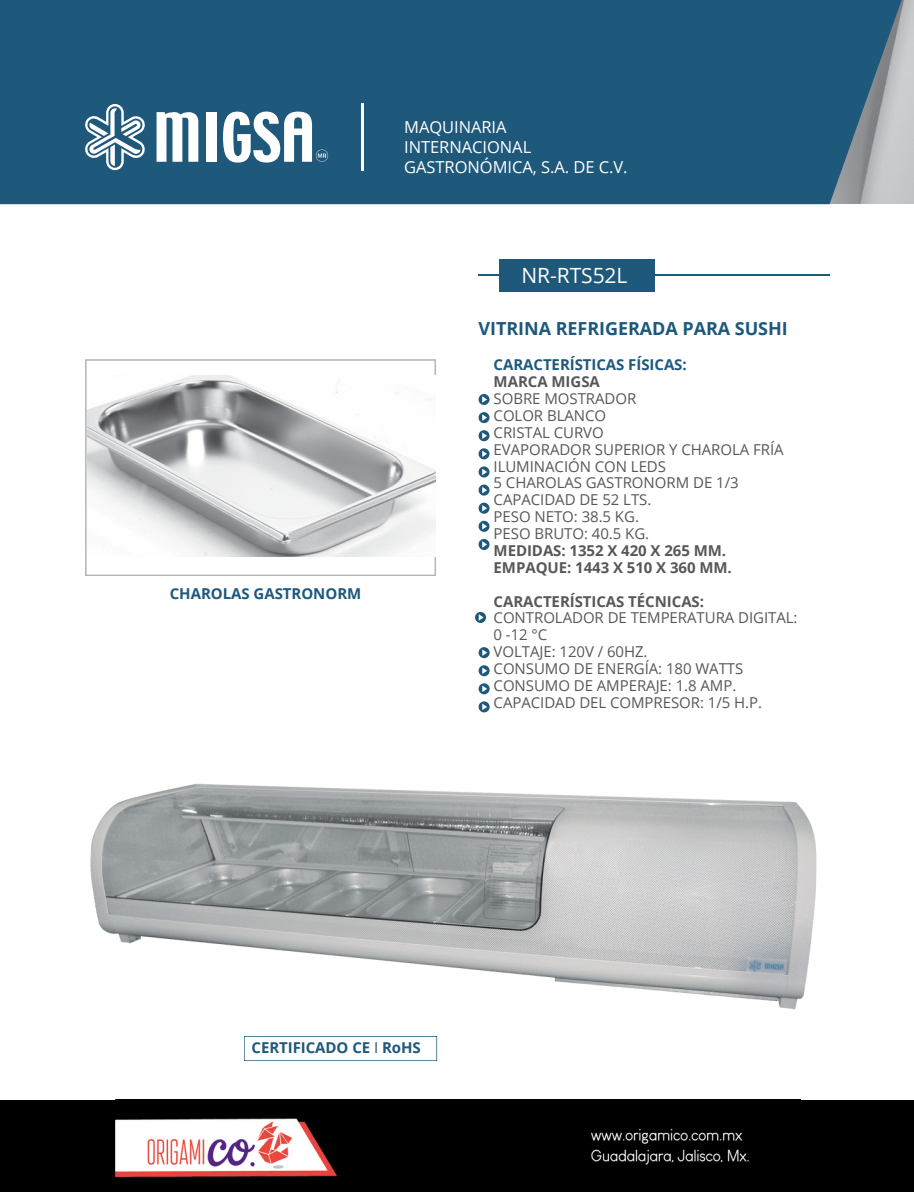
<style>
.page{position:relative;width:914px;height:1192px;background:#fff}
.page>*{position:absolute;margin:0;border:0;box-sizing:border-box;transform-origin:0 0}
.t1{font:21px "Open Sans";letter-spacing:-.005em;color:#fff}
.t2{font:700 18px "Open Sans";letter-spacing:-.005em;color:#1e587b}
.t3{font:16.5px/20.2px "Open Sans";color:#fff}
.t4{font:15px "Open Sans";letter-spacing:-.005em;color:#58585a}
.t5{font:700 15px "Open Sans";letter-spacing:-.005em;color:#58585a}
.t6{font:700 15px "Open Sans";letter-spacing:-.005em;color:#1e587b}
.s1{font-weight:400}
</style>
<div class="page">
<div style="left:901px;top:0;width:13px;height:204px;background:#c8c9cb"></div>
<svg style="left:244px;top:1036px;width:193px;height:24px"></svg>
<div style="left:478px;top:412px;width:11px;height:11px;background:#1e587b;border-radius:50%"></div>
<svg style="left:482px;top:414px;width:5px;height:7px"></svg>
<div style="left:478px;top:448px;width:11px;height:11px;background:#1e587b;border-radius:50%"></div>
<svg style="left:482px;top:450px;width:5px;height:7px"></svg>
<div style="left:478px;top:430px;width:11px;height:11px;background:#1e587b;border-radius:50%"></div>
<svg style="left:482px;top:432px;width:5px;height:7px"></svg>
<div style="left:478px;top:394px;width:11px;height:11px;background:#1e587b;border-radius:50%"></div>
<svg style="left:482px;top:396px;width:5px;height:7px"></svg>
<svg style="left:478px;top:466px;width:11px;height:11px"></svg>
<svg style="left:482px;top:468px;width:5px;height:7px"></svg>
<svg style="left:478px;top:502px;width:11px;height:11px"></svg>
<svg style="left:482px;top:505px;width:5px;height:6px"></svg>
<svg style="left:478px;top:484px;width:11px;height:11px"></svg>
<svg style="left:482px;top:487px;width:5px;height:6px"></svg>
<div style="left:478px;top:521px;width:11px;height:11px;background:#1e587b;border-radius:50%"></div>
<svg style="left:482px;top:523px;width:5px;height:6px"></svg>
<div style="left:478px;top:539px;width:11px;height:11px;background:#1e587b;border-radius:50%"></div>
<svg style="left:482px;top:541px;width:5px;height:6px"></svg>
<div style="left:475px;top:612px;width:11px;height:11px;background:#1e587b;border-radius:50%"></div>
<svg style="left:478px;top:614px;width:5px;height:6px"></svg>
<div style="left:478px;top:647px;width:11px;height:11px;background:#1e587b;border-radius:50%"></div>
<svg style="left:482px;top:649px;width:5px;height:7px"></svg>
<div style="left:478px;top:665px;width:11px;height:11px;background:#1e587b;border-radius:50%"></div>
<svg style="left:482px;top:667px;width:5px;height:7px"></svg>
<div style="left:478px;top:683px;width:11px;height:11px;background:#1e587b;border-radius:50%"></div>
<svg style="left:482px;top:685px;width:5px;height:7px"></svg>
<div style="left:478px;top:701px;width:11px;height:11px;background:#1e587b;border-radius:50%"></div>
<svg style="left:482px;top:703px;width:5px;height:7px"></svg>
<div style="left:0;top:0;width:901px;height:204px;background:#1e587b"></div>
<svg style="left:84px;top:104px;width:62px;height:66px"></svg>
<svg style="left:156px;top:112px;width:42px;height:50px"></svg>
<div style="left:206px;top:112px;width:10px;height:50px;background:#fff"></div>
<svg style="left:223px;top:111px;width:105px;height:51px"></svg>
<hr style="left:362px;top:104px;width:1px;height:66px;background:#fff">
<hr style="left:478px;top:274px;width:351px;height:1px;background:#1e587b">
<div style="left:500px;top:259px;width:154px;height:32px;background:#1e587b"></div>
<img style="left:90px;top:783px;width:727px;height:227px">
<svg style="left:85px;top:359px;width:351px;height:217px"></svg>
<img style="left:87px;top:375px;width:348px;height:182px">
<div style="left:0;top:1100px;width:914px;height:91px;background:#000"></div>
<img style="left:115px;top:1099px;width:685px;height:79px">
<p class="t3" style="left:404px;top:116px;width:225px">MAQUINARIA<br>INTERNACIONAL<br>GASTRONÓMICA, S.A. DE C.V.</p>
<p class="t6" style="left:170px;top:583px;width:193px">CHAROLAS GASTRONORM</p>
<p class="t1" style="left:521px;top:260px;width:107px">NR-RTS52L</p>
<p class="t2" style="left:478px;top:315px;width:310px">VITRINA REFRIGERADA PARA SUSHI</p>
<p class="t6" style="left:493px;top:354px;width:195px">CARACTERÍSTICAS FÍSICAS:</p>
<p class="t5" style="left:493px;top:371px;width:108px">MARCA MIGSA</p>
<p class="t4" style="left:493px;top:388px;width:144px">SOBRE MOSTRADOR</p>
<p class="t4" style="left:493px;top:405px;width:114px">COLOR BLANCO</p>
<p class="t4" style="left:493px;top:422px;width:112px">CRISTAL CURVO</p>
<p class="t4" style="left:493px;top:438px;width:291px">EVAPORADOR SUPERIOR Y CHAROLA FRÍA</p>
<p class="t4" style="left:493px;top:455px;width:174px">ILUMINACIÓN CON LEDS</p>
<p class="t4" style="left:493px;top:472px;width:246px">5 CHAROLAS GASTRONORM DE 1/3</p>
<p class="t4" style="left:493px;top:489px;width:159px">CAPACIDAD DE 52 LTS.</p>
<p class="t4" style="left:493px;top:506px;width:147px">PESO NETO: 38.5 KG.</p>
<p class="t4" style="left:493px;top:523px;width:157px">PESO BRUTO: 40.5 KG.</p>
<p class="t5" style="left:493px;top:540px;width:234px">MEDIDAS: 1352 X 420 X 265 MM.</p>
<p class="t5" style="left:493px;top:557px;width:240px">EMPAQUE: 1443 X 510 X 360 MM.</p>
<p class="t5" style="left:493px;top:590px;width:212px">CARACTERÍSTICAS TÉCNICAS:</p>
<p class="t4" style="left:493px;top:607px;width:305px">CONTROLADOR DE TEMPERATURA DIGITAL:</p>
<p class="t4" style="left:493px;top:624px;width:55px">0 -12 °C</p>
<p class="t4" style="left:493px;top:641px;width:155px">VOLTAJE: 120V / 60HZ.</p>
<p class="t4" style="left:493px;top:658px;width:251px">CONSUMO DE ENERGÍA: 180 WATTS</p>
<p class="t4" style="left:493px;top:675px;width:244px">CONSUMO DE AMPERAJE: 1.8 AMP.</p>
<p class="t4" style="left:493px;top:692px;width:270px">CAPACIDAD DEL COMPRESOR: 1/5 H.P.</p>
<p class="t6" style="left:251px;top:1037px;width:171px">CERTIFICADO CE <span class="s1">I</span> RoHS</p>
</div>
